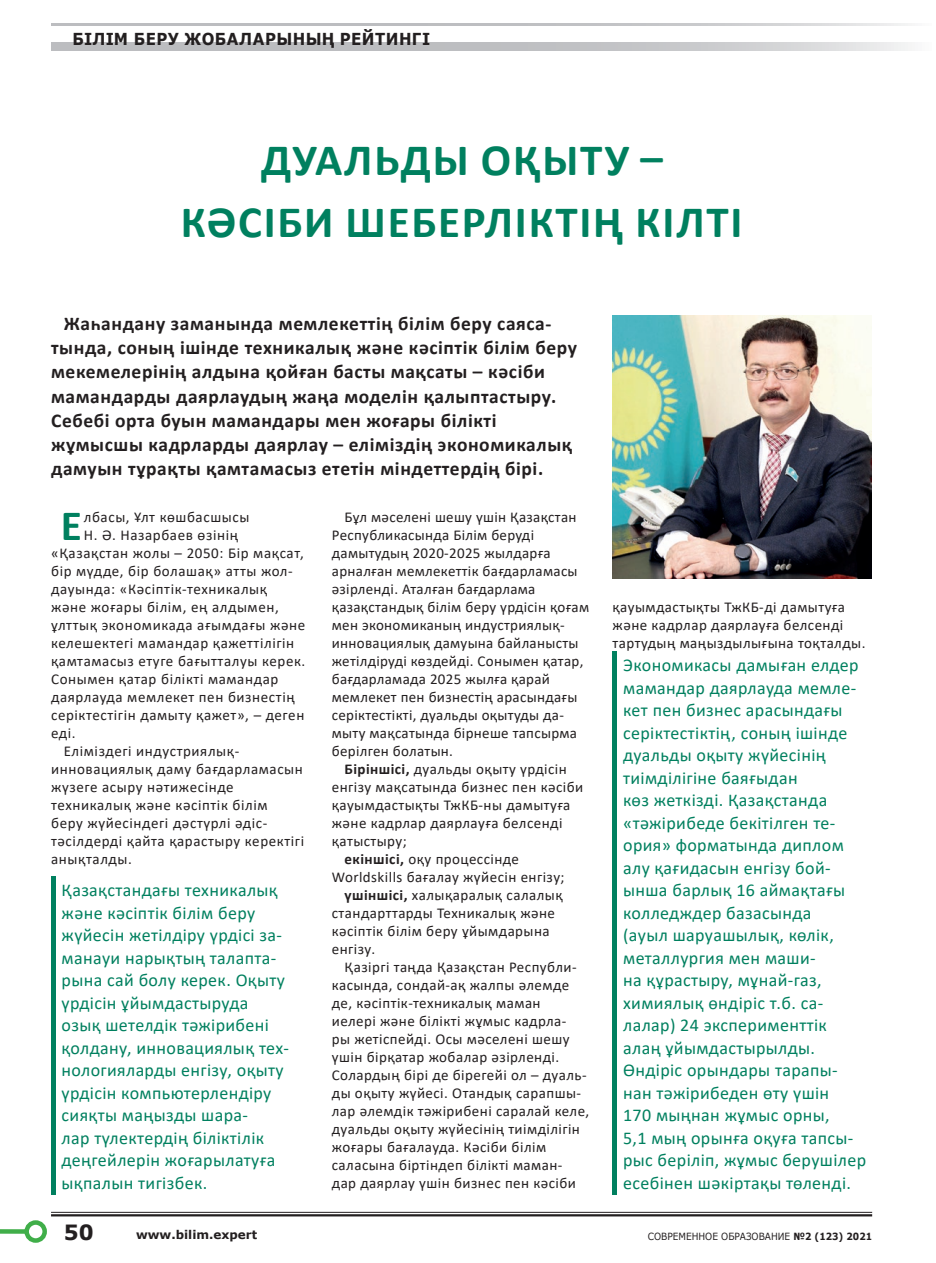
<style>
.page{position:relative;width:936px;height:1263px;background:#fff}
.page>*{position:absolute;margin:0;border:0;box-sizing:border-box;transform-origin:0 0}
.t1{font:700 45px/61.5px "Calibri";letter-spacing:.04em;color:#00805f;text-align:center}
.t2{font:700 43.35px "Calibri";color:#00805f}
.t3{font:700 21px "Verdana";color:#231f20}
.t4{font:700 19.5px/24px "Calibri";letter-spacing:.03em;color:#231f20}
.t5{font:18px/22.5px "Calibri";letter-spacing:.02em;color:#00805f}
.t6{font:700 16.5px "Verdana";letter-spacing:.03em;color:#231f20;scale:.91 1}
.t7{font:15px/18px "Calibri";letter-spacing:.03em;color:#231f20}
.t8{font:700 12px "Verdana";color:#231f20}
.t9{font:9.9px "Verdana";color:#231f20;scale:.91 1}
.s1{font-weight:700}
</style>
<div class="page">
<div style="left:612px;top:652px;width:5px;height:543px;background:#00805f"></div>
<div style="left:51px;top:877px;width:5px;height:318px;background:#00805f"></div>
<img style="left:612px;top:316px;width:259px;height:262px">
<hr style="left:51px;top:1212px;width:821px;height:1px;background:#231f20">
<hr style="left:51px;top:1214px;width:821px;height:2px;background:#231f20">
<svg style="left:51px;top:43px;width:857px;height:8px;background:#c5c5c8"></svg>
<div style="left:0;top:1229px;width:27px;height:5px;background:#40ae49"></div>
<div style="left:24px;top:1220px;width:23px;height:23px;border:4px solid #40ae49;border-radius:50%"></div>
<hr style="left:51px;top:23px;width:880px;height:3px;background:#bcbdc0">
<p class="t6" style="left:73px;top:27px;width:394px">БІЛІМ БЕРУ ЖОБАЛАРЫНЫҢ РЕЙТИНГІ</p>
<h1 class="t1" style="left:181px;top:129px;width:563px">ДУАЛЬДЫ ОҚЫТУ –<br>КӘСІБИ ШЕБЕРЛІКТІҢ КІЛТІ</h1>
<p class="t4" style="left:51px;top:312px;width:527px;text-indent:13px">Жаһандану заманында мемлекеттің білім беру саяса&shy;тында, соның ішінде техникалық және кәсіптік білім беру мекемелерінің алдына қойған басты мақсаты – кәсіби мамандарды даярлаудың жаңа моделін қалыптастыру.<br>Себебі орта буын мамандары мен жоғары білікті жұмысшы кадрларды даярлау – еліміздің экономикалық дамуын тұрақты қамтамасыз ететін міндеттердің бірі.</p>
<h2 class="t2" style="left:61px;top:495px;width:23px">Е</h2>
<p class="t7" style="left:84px;top:508px;width:167px">лбасы, Ұлт көшбасшысы</p>
<p class="t7" style="left:332px;top:508px;width:259px;text-indent:13px">Бұл мәселені шешу үшін Қазақстан Республикасында Білім беруді дамытудың 2020-2025 жылдарға арналған мемлекеттік бағдарламасы әзірленді. Аталған бағдарлама қазақстандық білім беру үрдісін қоғам мен экономиканың индустриялық&shy;инновациялық дамуына байланысты жетілдіруді көздейді. Сонымен қатар, бағдарламада 2025 жылға қарай мемлекет пен бизнестің арасындағы серіктестікті, дуальды оқытуды да&shy;мыту мақсатында бірнеше тапсырма берілген болатын.</p>
<p class="t7" style="left:344px;top:760px;width:224px"><span class="s1">Біріншісі,</span> дуальды оқыту үрдісін</p>
<p class="t7" style="left:332px;top:778px;width:253px">енгізу мақсатында бизнес пен кәсіби</p>
<p class="t7" style="left:332px;top:796px;width:240px">қауымдастықты ТжКБ-ны дамытуға</p>
<p class="t7" style="left:332px;top:814px;width:232px">және кадрлар даярлауға белсенді</p>
<p class="t7" style="left:332px;top:832px;width:76px">қатыстыру;</p>
<p class="t7" style="left:344px;top:850px;width:176px"><span class="s1">екіншісі,</span> оқу процессінде</p>
<p class="t7" style="left:332px;top:868px;width:234px">Worldskills бағалау жүйесін енгізу;</p>
<p class="t7" style="left:344px;top:886px;width:220px"><span class="s1">үшіншісі,</span> халықаралық салалық</p>
<p class="t7" style="left:332px;top:904px;width:225px">стандарттарды Техникалық және</p>
<p class="t7" style="left:332px;top:922px;width:219px">кәсіптік білім беру ұйымдарына</p>
<p class="t7" style="left:332px;top:940px;width:45px">енгізу.</p>
<p class="t7" style="left:344px;top:958px;width:233px">Қазіргі таңда Қазақстан Республи-</p>
<p class="t7" style="left:332px;top:976px;width:239px">касында, сондай-ақ жалпы әлемде</p>
<p class="t7" style="left:332px;top:994px;width:210px">де, кәсіптік-техникалық маман</p>
<p class="t7" style="left:332px;top:1012px;width:236px">иелері және білікті жұмыс кадрла-</p>
<p class="t7" style="left:332px;top:1030px;width:239px">ры жетіспейді. Осы мәселені шешу</p>
<p class="t7" style="left:332px;top:1048px;width:229px">үшін бірқатар жобалар әзірленді.</p>
<p class="t7" style="left:332px;top:1066px;width:256px">Солардың бірі де бірегейі ол – дуаль-</p>
<p class="t7" style="left:332px;top:1084px;width:251px">ды оқыту жүйесі. Отандық сарапшы-</p>
<p class="t7" style="left:332px;top:1102px;width:259px">лар әлемдік тәжірибені саралай келе,</p>
<p class="t7" style="left:332px;top:1120px;width:249px">дуальды оқыту жүйесінің тиімділігін</p>
<p class="t7" style="left:332px;top:1138px;width:216px">жоғары бағалауда. Кәсіби білім</p>
<p class="t7" style="left:332px;top:1156px;width:232px">саласына біртіндеп білікті маман-</p>
<p class="t7" style="left:332px;top:1174px;width:246px">дар даярлау үшін бизнес пен кәсіби</p>
<p class="t7" style="left:84px;top:526px;width:156px">Н. Ә. Назарбаев өзінің</p>
<p class="t7" style="left:51px;top:544px;width:254px">«Қазақстан жолы – 2050: Бір мақсат,</p>
<p class="t7" style="left:51px;top:562px;width:243px">бір мүдде, бір болашақ» атты жол-</p>
<p class="t7" style="left:51px;top:580px;width:218px">дауында: «Кәсіптік-техникалық</p>
<p class="t7" style="left:51px;top:598px;width:229px">және жоғары білім, ең алдымен,</p>
<p class="t7" style="left:51px;top:616px;width:255px">ұлттық экономикада ағымдағы және</p>
<p class="t7" style="left:51px;top:634px;width:244px">келешектегі мамандар қажеттілігін</p>
<p class="t7" style="left:51px;top:652px;width:256px">қамтамасыз етуге бағытталуы керек.</p>
<p class="t7" style="left:51px;top:670px;width:229px">Сонымен қатар білікті мамандар</p>
<p class="t7" style="left:51px;top:688px;width:245px">даярлауда мемлекет пен бизнестің</p>
<p class="t7" style="left:51px;top:706px;width:255px">серіктестігін дамыту қажет», – деген</p>
<p class="t7" style="left:51px;top:724px;width:26px">еді.</p>
<p class="t7" style="left:64px;top:742px;width:177px">Еліміздегі индустриялық-</p>
<p class="t7" style="left:51px;top:760px;width:253px">инновациялық даму бағдарламасын</p>
<p class="t7" style="left:51px;top:778px;width:184px">жүзеге асыру нәтижесінде</p>
<p class="t7" style="left:51px;top:796px;width:218px">техникалық және кәсіптік білім</p>
<p class="t7" style="left:51px;top:814px;width:218px">беру жүйесіндегі дәстүрлі әдіс-</p>
<p class="t7" style="left:51px;top:832px;width:254px">тәсілдерді қайта қарастыру керектігі</p>
<p class="t7" style="left:51px;top:850px;width:82px">анықталды.</p>
<p class="t7" style="left:612px;top:598px;width:254px">қауымдастықты ТжКБ-ді дамытуға және кадрлар даярлауға белсенді тартудың маңыздылығына тоқталды.</p>
<p class="t5" style="left:623px;top:654px;width:244px">Экономикасы дамыған елдер мамандар даярлауда мемле&shy;кет пен бизнес арасындағы серіктестіктің, соның ішінде дуальды оқыту жүйесінің тиімділігіне баяғыдан<br>көз жеткізді. Қазақстанда «тәжірибеде бекітілген те&shy;ория» форматында диплом алу қағидасын енгізу бой&shy;ынша барлық 16 аймақтағы колледждер базасында<br>(ауыл шаруашылық, көлік, металлургия мен маши-<br>на құрастыру, мұнай-газ, химиялық өндіріс т.б. са&shy;лалар) 24 эксперименттік алаң ұйымдастырылды.<br>Өндіріс орындары тарапы&shy;нан тәжірибеден өту үшін<br>170 мыңнан жұмыс орны,<br>5,1 мың орынға оқуға тапсы&shy;рыс беріліп, жұмыс берушілер есебінен шәкіртақы төленді.</p>
<p class="t5" style="left:62px;top:879px;width:229px">Қазақстандағы техникалық және кәсіптік білім беру жүйесін жетілдіру үрдісі за&shy;манауи нарықтың талапта&shy;рына сай болу керек. Оқыту үрдісін ұйымдастыруда озық шетелдік тәжірибені қолдану, инновациялық тех&shy;нологияларды енгізу, оқыту үрдісін компьютерлендіру сияқты маңызды шара-<br>лар түлектердің біліктілік деңгейлерін жоғарылатуға ықпалын тигізбек.</p>
<h3 class="t3" style="left:64px;top:1217px;width:31px">50</h3>
<p class="t8" style="left:136px;top:1226px;width:123px">www.bilim.expert</p>
<p class="t9" style="left:647px;top:1229px;width:248px">СОВРЕМЕННОЕ ОБРАЗОВАНИЕ <span class="s1">№2 (123) 2021</span></p>
</div>
